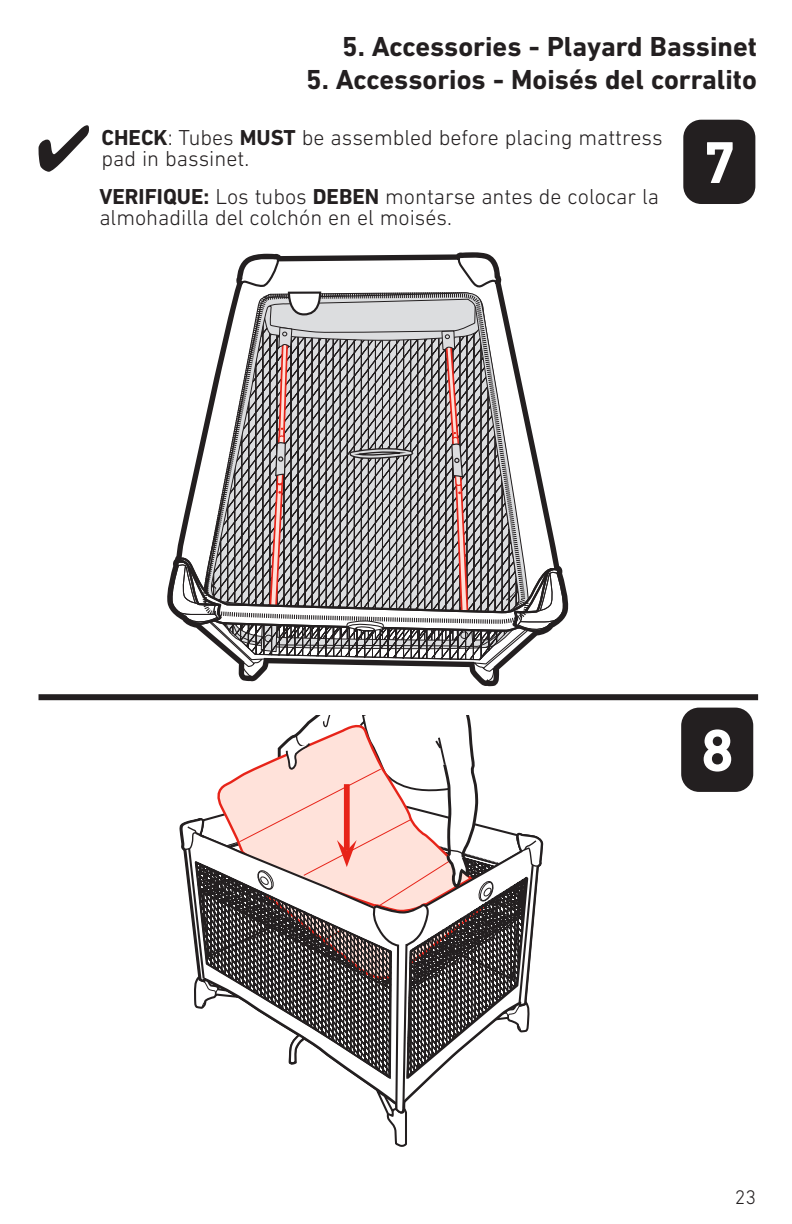
<style>
.page{position:relative;width:792px;height:1224px;background:#fff}
.page>*{position:absolute;margin:0;border:0;box-sizing:border-box;transform-origin:0 0}
.t1{font:700 60px "DIN Next LT Pro";color:#fff}
.BANNER_-_14-15{font:700 28px "DIN Next LT Pro";color:#231f20}
.Body{font:300 22px/21px "DIN Next LT Pro";color:#231f20}
.t2{font:300 20px "DIN Next LT Pro";color:#231f20}
.s1{font-weight:700}
</style>
<div class="page">
<svg style="left:183px;top:715px;width:356px;height:432px"></svg>
<div style="left:39px;top:694px;width:719px;height:6px;background:#231f20"></div>
<svg style="left:234px;top:660px;width:276px;height:22px"></svg>
<svg style="left:168px;top:252px;width:400px;height:408px"></svg>
<svg style="left:39px;top:125px;width:50px;height:47px"></svg>
<div style="left:683px;top:120px;width:72px;height:84px;background:#231f20;border-radius:18px"></div>
<div style="left:681px;top:708px;width:72px;height:84px;background:#231f20;border-radius:18px"></div>
<p class="BANNER_-_14-15" style="left:342px;top:30px;width:416px">5. Accessories - Playard Bassinet</p>
<p class="BANNER_-_14-15" style="left:306px;top:63px;width:452px">5. Accessorios - Moisés del corralito</p>
<p class="Body" style="left:101px;top:127px;width:563px"><span class="s1">CHECK</span>: Tubes <span class="s1">MUST</span> be assembled before placing mattress pad in bassinet.</p>
<p class="Body" style="left:99px;top:185px;width:561px"><span class="s1">VERIFIQUE:</span> Los tubos <span class="s1">DEBEN</span> montarse antes de colocar la almohadilla del colchón en el moisés.</p>
<p class="t1" style="left:703px;top:127px;width:35px">7</p>
<p class="t1" style="left:701px;top:715px;width:35px">8</p>
<p class="t2" style="left:735px;top:1186px;width:23px">23</p>
</div>
